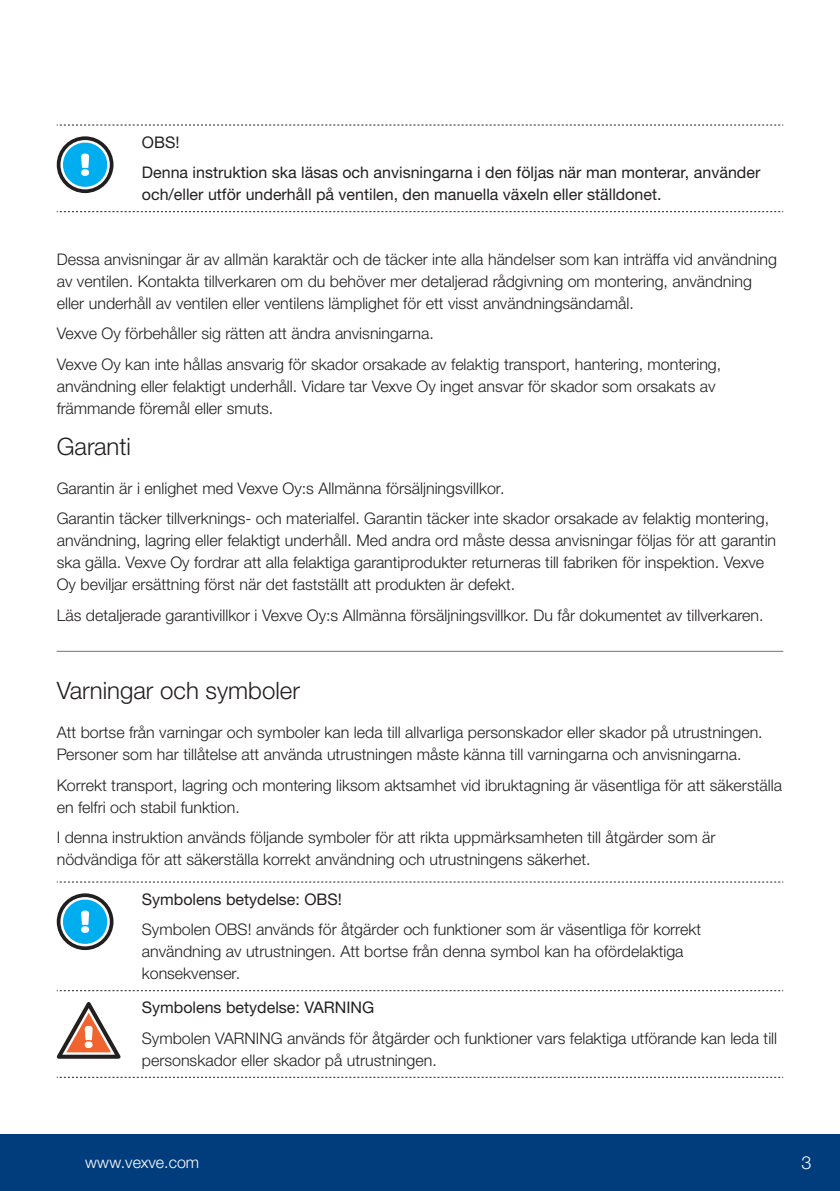
<style>
.page{position:relative;width:840px;height:1191px;background:#fff}
.page>*{position:absolute;margin:0;border:0;box-sizing:border-box;transform-origin:0 0}
.t1{font:300 24px "Helvetica Neue LTW1 G";color:#231f20}
.t2{font:300 18px "Helvetica Neue LTW1 G";color:#fff}
.t3{font:300 16px/22px "Helvetica Neue LTW1 G";color:#231f20}
.t4{font:16px/30.4px "Helvetica Neue LTW1 G";color:#231f20}
.t5{font:300 16px "Helvetica Neue LTW1 G";color:#fff}
</style>
<div class="page">
<div style="left:0;top:1134px;width:839px;height:57px;background:#013d7d"></div>
<svg style="left:57px;top:125px;width:724px;height:1px"></svg>
<svg style="left:57px;top:211px;width:724px;height:1px"></svg>
<svg style="left:57px;top:136px;width:56px;height:57px"></svg>
<svg style="left:57px;top:881px;width:724px;height:1px"></svg>
<svg style="left:57px;top:990px;width:724px;height:1px"></svg>
<svg style="left:57px;top:1077px;width:724px;height:1px"></svg>
<svg style="left:57px;top:893px;width:56px;height:57px"></svg>
<svg style="left:57px;top:1002px;width:63px;height:56px"></svg>
<hr style="left:57px;top:651px;width:725px;height:1px;background:#6a747b">
<p class="t4" style="left:142px;top:127px;width:619px">OBS!<br>Denna instruktion ska läsas och anvisningarna i den följas när man monterar, använder</p>
<p class="t4" style="left:142px;top:179px;width:521px">och/eller utför underhåll på ventilen, den manuella växeln eller ställdonet.</p>
<p class="t3" style="left:57px;top:248px;width:721px">Dessa anvisningar är av allmän karaktär och de täcker inte alla händelser som kan inträffa vid användning av ventilen. Kontakta tillverkaren om du behöver mer detaljerad rådgivning om montering, användning eller underhåll av ventilen eller ventilens lämplighet för ett visst användningsändamål.</p>
<p class="t3" style="left:57px;top:318px;width:665px;line-height:30.4px">Vexve Oy förbehåller sig rätten att ändra anvisningarna.<br>Vexve Oy kan inte hållas ansvarig för skador orsakade av felaktig transport, hantering, montering,</p>
<p class="t3" style="left:57px;top:375px;width:660px">användning eller felaktigt underhåll. Vidare tar Vexve Oy inget ansvar för skador som orsakats av främmande föremål eller smuts.</p>
<h1 class="t1" style="left:57px;top:431px;width:76px">Garanti</h1>
<p class="t3" style="left:57px;top:472px;width:713px;line-height:30.6px">Garantin är i enlighet med Vexve Oy:s Allmänna försäljningsvillkor.<br>Garantin täcker tillverknings- och materialfel. Garantin täcker inte skador orsakade av felaktig montering,</p>
<p class="t3" style="left:57px;top:529px;width:720px">användning, lagring eller felaktigt underhåll. Med andra ord måste dessa anvisningar följas för att garantin ska gälla. Vexve Oy fordrar att alla felaktiga garantiprodukter returneras till fabriken för inspektion. Vexve<br>Oy beviljar ersättning först när det fastställt att produkten är defekt.</p>
<p class="t3" style="left:57px;top:604px;width:708px">Läs detaljerade garantivillkor i Vexve Oy:s Allmänna försäljningsvillkor. Du får dokumentet av tillverkaren.</p>
<h1 class="t1" style="left:57px;top:676px;width:244px">Varningar och symboler</h1>
<p class="t3" style="left:57px;top:721px;width:707px">Att bortse från varningar och symboler kan leda till allvarliga personskador eller skador på utrustningen.<br>Personer som har tillåtelse att använda utrustningen måste känna till varningarna och anvisningarna.</p>
<p class="t3" style="left:57px;top:774px;width:726px">Korrekt transport, lagring och montering liksom aktsamhet vid ibruktagning är väsentliga för att säkerställa en felfri och stabil funktion.</p>
<p class="t3" style="left:57px;top:826px;width:660px">I denna instruktion används följande symboler för att rikta uppmärksamheten till åtgärder som är nödvändiga för att säkerställa korrekt användning och utrustningens säkerhet.</p>
<p class="t4" style="left:142px;top:883px;width:201px">Symbolens betydelse: OBS!</p>
<p class="t3" style="left:142px;top:918px;width:560px">Symbolen OBS! används för åtgärder och funktioner som är väsentliga för korrekt användning av utrustningen. Att bortse från denna symbol kan ha ofördelaktiga konsekvenser.</p>
<p class="t4" style="left:142px;top:992px;width:234px">Symbolens betydelse: VARNING</p>
<p class="t3" style="left:142px;top:1027px;width:636px">Symbolen VARNING används för åtgärder och funktioner vars felaktiga utförande kan leda till personskador eller skador på utrustningen.</p>
<p class="t5" style="left:85px;top:1152px;width:116px">www.vexve.com</p>
<p class="t2" style="left:801px;top:1151px;width:12px">3</p>
</div>
